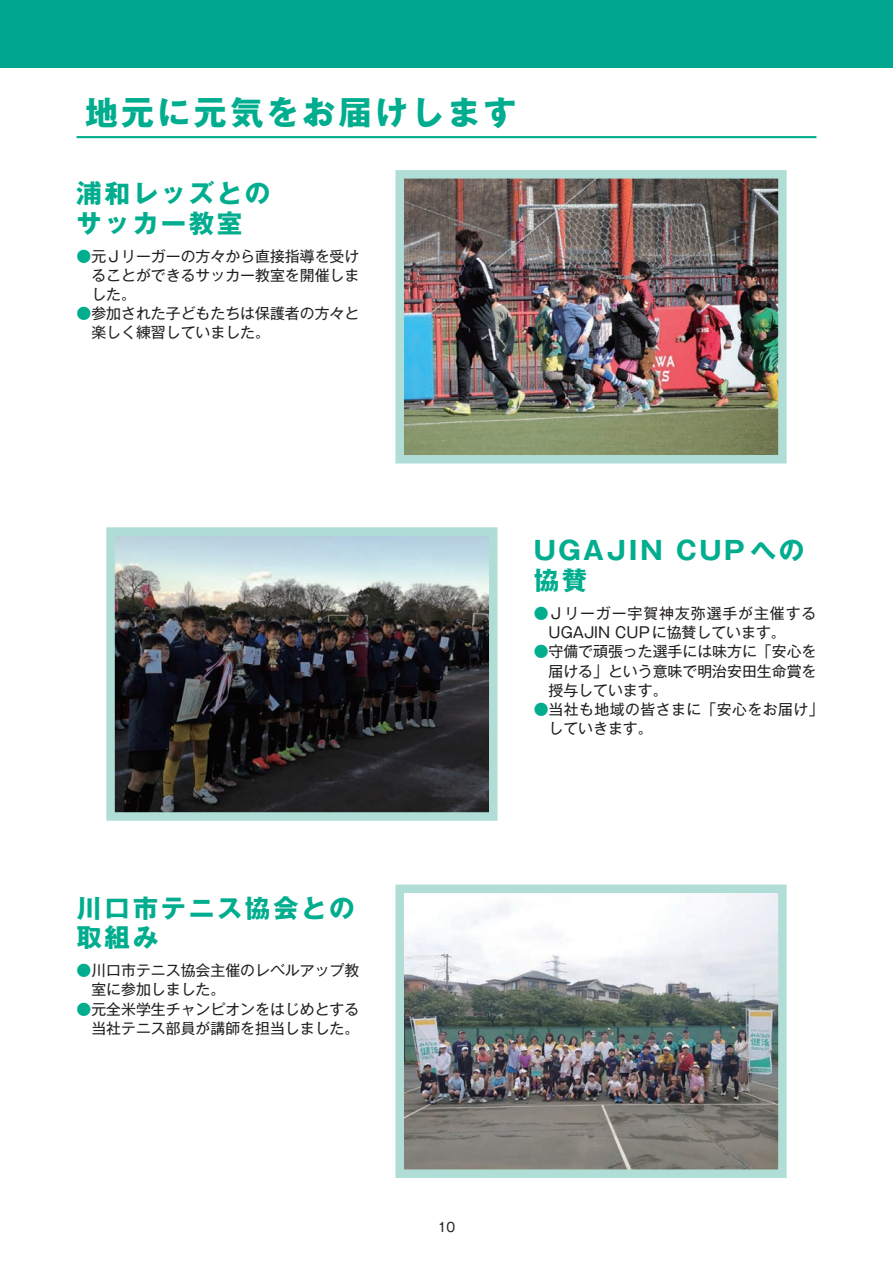
<style>
.page{position:relative;width:893px;height:1263px;background:#fff}
.page>*{position:absolute;margin:0;border:0;box-sizing:border-box;transform-origin:0 0}
.t1{font:33px "Gothic MB101 Pr 6 Bold 90 pv RKSJ H";letter-spacing:.1em;color:#00ad8e}
.t2{font:25.5px/29.7px "Gothic MB101 Pr 6 Bold 90 pv RKSJ H";letter-spacing:.1em;color:#00ad8e}
.t3{font:14.85px/19.2px "Gothic MB101 Pr 6 Regular 90 pv RKSJ H";color:#231f20}
.t4{font:14.85px/19.2px "Gothic MB101 Pr 6 Regular 90 pv RKSJ H";letter-spacing:.06em;color:#231f20}
.t5{font:14.85px/19.2px "Gothic MB101 Pr 6 Regular 90 pv RKSJ H";letter-spacing:.03em;color:#231f20}
.t6{font:12.75px "Gothic MB101 Pr 6 Regular 90 pv RKSJ H";color:#231f20}
.s1{color:#00ad8e}
</style>
<div class="page">
<div style="left:0;top:0;width:893px;height:68px;background:#00a78e"></div>
<hr style="left:77px;top:136px;width:739px;height:2px;background:#00ad8e">
<img style="left:395px;top:884px;width:392px;height:294px">
<svg style="left:106px;top:527px;width:392px;height:294px;background:#596061"></svg>
<img style="left:395px;top:170px;width:392px;height:294px">
<h1 class="t1" style="left:85px;top:100px;width:433px">地元に元気をお届けします</h1>
<h2 class="t2" style="left:77px;top:182px;width:195px">浦和レッズとのサッカー教室</h2>
<p class="t3" style="left:91px;top:249px;width:269px;text-align:justify;text-indent:-15px"><span class="s1">●</span>元Ｊリーガーの方々から直接指導を受けることができるサッカー教室を開催しました。</p>
<p class="t3" style="left:91px;top:306px;width:269px;text-indent:-15px"><span class="s1">●</span>参加された子どもたちは保護者の方々と楽しく練習していました。</p>
<h2 class="t2" style="left:77px;top:897px;width:280px">川口市テニス協会との取組み</h2>
<p class="t3" style="left:91px;top:963px;width:269px;text-indent:-15px"><span class="s1">●</span>川口市テニス協会主催のレベルアップ教室に参加しました。</p>
<p class="t3" style="left:77px;top:1001px;width:284px;text-align:right"><span class="s1">●</span>元全米学生チャンピオンをはじめとする当社テニス部員が講師を担当しました。</p>
<h2 class="t2" style="left:534px;top:539px;width:272px">UGAJIN CUPへの協賛</h2>
<p class="t4" style="left:549px;top:606px;width:269px;text-indent:-15px"><span class="s1">●</span>Ｊリーガー宇賀神友弥選手が主催する<br>UGAJIN CUPに協賛しています。</p>
<p class="t3" style="left:549px;top:644px;width:269px;text-align:justify;text-indent:-15px"><span class="s1">●</span>守備で頑張った選手には味方に「安心を届ける」という意味で明治安田生命賞を授与しています。</p>
<p class="t5" style="left:549px;top:702px;width:277px;text-indent:-15px"><span class="s1">●</span>当社も地域の皆さまに「安心をお届け」していきます。</p>
<p class="t6" style="left:438px;top:1222px;width:19px">10</p>
</div>
